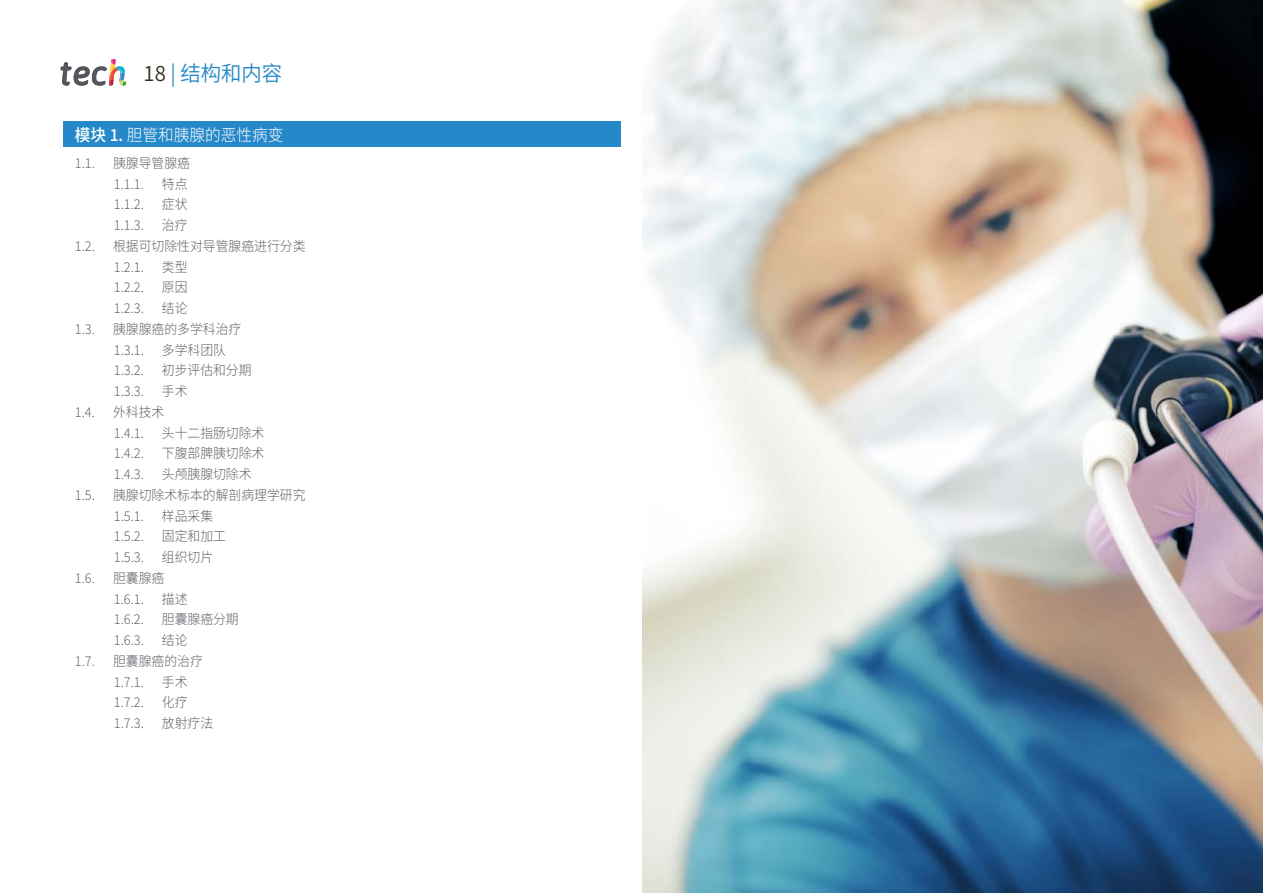
<style>
.page{position:relative;width:1263px;height:893px;background:#fff}
.page>*{position:absolute;margin:0;border:0;box-sizing:border-box;transform-origin:0 0}
.t1{font:21px "Source Han Sans CN";color:#2488c9}
.t2{font:300 16.5px "Source Han Sans CN";color:#fff;scale:.95 1}
.t3{font:300 13.5px/20.7px "Source Han Sans CN";color:#61646a;scale:.95 1}
.s1{color:#312e20}
.s2{font-weight:500}
</style>
<div class="page">
<img style="left:642px;top:0;width:621px;height:893px">
<div style="left:64px;top:121px;width:557px;height:26px;background:#2488c9"></div>
<svg style="left:61px;top:59px;width:65px;height:27px"></svg>
<h1 class="t1" style="left:144px;top:61px;width:140px"><span class="s1">18</span> | 结构和内容</h1>
<p class="t2" style="left:75px;top:125px;width:221px"><span class="s2">模块 1.</span> 胆管和胰腺的恶性病变</p>
<p class="t3" style="left:75px;top:153px;width:23px">1.1.</p>
<p class="t3" style="left:113px;top:153px;width:82px">胰腺导管腺癌<br>1.1.1.</p>
<p class="t3" style="left:162px;top:174px;width:28px">特点</p>
<p class="t3" style="left:114px;top:194px;width:33px">1.1.2.</p>
<p class="t3" style="left:162px;top:194px;width:28px">症状</p>
<p class="t3" style="left:114px;top:215px;width:33px">1.1.3.</p>
<p class="t3" style="left:162px;top:215px;width:28px">治疗</p>
<p class="t3" style="left:75px;top:236px;width:23px">1.2.</p>
<p class="t3" style="left:113px;top:236px;width:204px">根据可切除性对导管腺癌进行分类<br>1.2.1.</p>
<p class="t3" style="left:162px;top:257px;width:28px">类型</p>
<p class="t3" style="left:114px;top:277px;width:33px">1.2.2.</p>
<p class="t3" style="left:162px;top:277px;width:28px">原因</p>
<p class="t3" style="left:114px;top:298px;width:33px">1.2.3.</p>
<p class="t3" style="left:162px;top:298px;width:28px">结论</p>
<p class="t3" style="left:75px;top:319px;width:23px">1.3.</p>
<p class="t3" style="left:113px;top:319px;width:136px">胰腺腺癌的多学科治疗<br>1.3.1.</p>
<p class="t3" style="left:162px;top:340px;width:69px">多学科团队</p>
<p class="t3" style="left:114px;top:360px;width:33px">1.3.2.</p>
<p class="t3" style="left:162px;top:360px;width:96px">初步评估和分期</p>
<p class="t3" style="left:114px;top:381px;width:33px">1.3.3.</p>
<p class="t3" style="left:162px;top:381px;width:28px">手术</p>
<p class="t3" style="left:75px;top:402px;width:23px">1.4.</p>
<p class="t3" style="left:113px;top:402px;width:55px">外科技术<br>1.4.1.</p>
<p class="t3" style="left:162px;top:423px;width:109px">头十二指肠切除术</p>
<p class="t3" style="left:114px;top:443px;width:33px">1.4.2.</p>
<p class="t3" style="left:162px;top:443px;width:109px">下腹部脾胰切除术</p>
<p class="t3" style="left:114px;top:464px;width:33px">1.4.3.</p>
<p class="t3" style="left:162px;top:464px;width:96px">头颅胰腺切除术</p>
<p class="t3" style="left:75px;top:485px;width:23px">1.5.</p>
<p class="t3" style="left:113px;top:485px;width:204px">胰腺切除术标本的解剖病理学研究<br>1.5.1.</p>
<p class="t3" style="left:162px;top:506px;width:55px">样品采集</p>
<p class="t3" style="left:114px;top:526px;width:33px">1.5.2.</p>
<p class="t3" style="left:162px;top:526px;width:69px">固定和加工</p>
<p class="t3" style="left:114px;top:547px;width:33px">1.5.3.</p>
<p class="t3" style="left:162px;top:547px;width:55px">组织切片</p>
<p class="t3" style="left:75px;top:568px;width:23px">1.6.</p>
<p class="t3" style="left:113px;top:568px;width:55px">胆囊腺癌<br>1.6.1.</p>
<p class="t3" style="left:162px;top:589px;width:28px">描述</p>
<p class="t3" style="left:114px;top:609px;width:33px">1.6.2.</p>
<p class="t3" style="left:162px;top:609px;width:83px">胆囊腺癌分期</p>
<p class="t3" style="left:114px;top:630px;width:33px">1.6.3.</p>
<p class="t3" style="left:162px;top:630px;width:28px">结论</p>
<p class="t3" style="left:75px;top:651px;width:23px">1.7.</p>
<p class="t3" style="left:113px;top:651px;width:96px">胆囊腺癌的治疗<br>1.7.1.</p>
<p class="t3" style="left:162px;top:672px;width:28px">手术</p>
<p class="t3" style="left:114px;top:692px;width:33px">1.7.2.</p>
<p class="t3" style="left:162px;top:692px;width:28px">化疗</p>
<p class="t3" style="left:114px;top:713px;width:33px">1.7.3.</p>
<p class="t3" style="left:162px;top:713px;width:55px">放射疗法</p>
</div>
